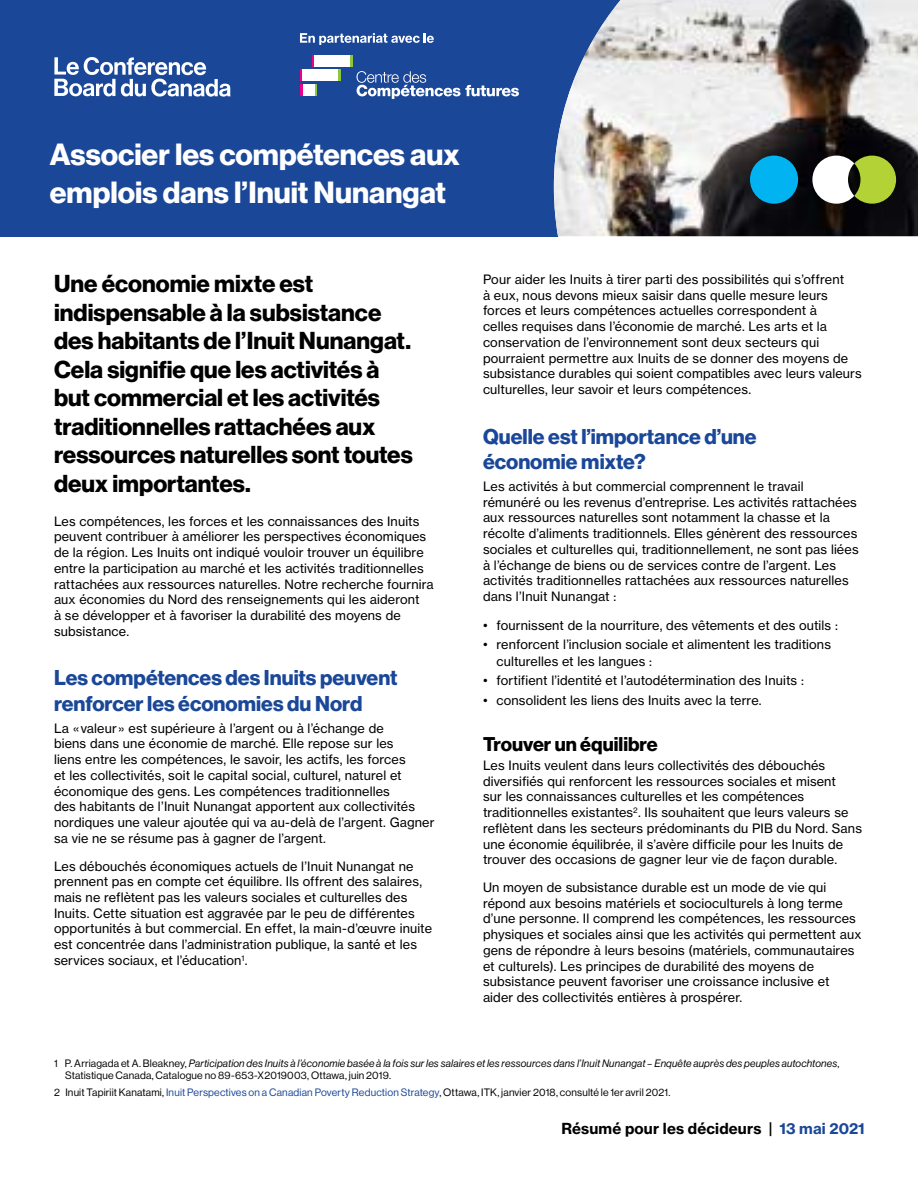
<style>
.page{position:relative;width:918px;height:1188px;background:#fff}
.page>*{position:absolute;margin:0;border:0;box-sizing:border-box;transform-origin:0 0}
.t1{font:30px/37.5px "N Haas Grotesk DS Pro 75 Bd";color:#fff}
.t2{font:24px/28.5px "N Haas Grotesk DS Pro 75 Bd";color:#000}
.t3{font:21px/25.5px "N Haas Grotesk DS Pro 75 Bd";color:#1a4798}
.t4{font:19.5px "N Haas Grotesk DS Pro 75 Bd";color:#000}
.t5{font:15px "N Haas Grotesk TX Pro 75 Bd";letter-spacing:.01em;color:#000}
.t6{font:12.75px/15.8px "N Haas Grotesk TX Pro 55 Rg";letter-spacing:.01em;color:#000}
.t7{font:10.5px/16.5px "N Haas Grotesk DS Pro 55 Rg";letter-spacing:.015em;color:#000}
.t8{font:10.5px "N Haas Grotesk DS Pro 56 It";letter-spacing:.015em;color:#000}
.s1{font-size:13.5px}
.s2{font-family:"N Haas Grotesk DS Pro 55 Rg"}
.s3{color:#1a4798}
</style>
<div class="page">
<div style="left:0;top:0;width:918px;height:236px;background:#1a4798"></div>
<img style="left:554px;top:0;width:364px;height:236px">
<div style="left:750px;top:156px;width:48px;height:48px;background:#01b3f0;border-radius:50%"></div>
<svg style="left:812px;top:156px;width:84px;height:48px;background:#a6b277"></svg>
<svg style="left:54px;top:57px;width:177px;height:40px"></svg>
<svg style="left:312px;top:55px;width:2px;height:12px"></svg>
<div style="left:314px;top:55px;width:36px;height:12px;background:#fff"></div>
<svg style="left:338px;top:70px;width:3px;height:11px"></svg>
<div style="left:303px;top:70px;width:35px;height:11px;background:#fff"></div>
<svg style="left:300px;top:70px;width:3px;height:26px"></svg>
<svg style="left:315px;top:84px;width:2px;height:12px"></svg>
<div style="left:303px;top:84px;width:12px;height:12px;background:#fff"></div>
<svg style="left:350px;top:55px;width:169px;height:44px"></svg>
<svg style="left:300px;top:33px;width:134px;height:12px"></svg>
<h1 class="t1" style="left:50px;top:136px;width:412px">Associer les compétences aux emplois dans l’Inuit Nunangat</h1>
<p class="t2" style="left:54px;top:270px;width:360px">Une économie mixte est indispensable à la subsistance des habitants de l’Inuit Nunangat.<br>Cela signifie que les activités à but commercial et les activités traditionnelles rattachées aux ressources naturelles sont toutes deux importantes.</p>
<p class="t6" style="left:54px;top:513px;width:381px">Les compétences, les forces et les connaissances des Inuits peuvent contribuer à améliorer les perspectives économiques de la région. Les Inuits ont indiqué vouloir trouver un équilibre entre la participation au marché et les activités traditionnelles rattachées aux ressources naturelles. Notre recherche fournira aux économies du Nord des renseignements qui les aideront<br>à se développer et à favoriser la durabilité des moyens de subsistance.</p>
<h3 class="t3" style="left:54px;top:665px;width:345px">Les compétences des Inuits peuvent renforcer les économies du Nord</h3>
<p class="t6" style="left:54px;top:720px;width:382px">La « valeur » est supérieure à l’argent ou à l’échange de<br>biens dans une économie de marché. Elle repose sur les<br>liens entre les compétences, le savoir, les actifs, les forces<br>et les collectivités, soit le capital social, culturel, naturel et économique des gens. Les compétences traditionnelles<br>des habitants de l’Inuit Nunangat apportent aux collectivités nordiques une valeur ajoutée qui va au-delà de l’argent. Gagner sa vie ne se résume pas à gagner de l’argent.</p>
<p class="t6" style="left:54px;top:858px;width:380px">Les débouchés économiques actuels de l’Inuit Nunangat ne prennent pas en compte cet équilibre. Ils offrent des salaires, mais ne reflètent pas les valeurs sociales et culturelles des Inuits. Cette situation est aggravée par le peu de différentes opportunités à but commercial. En effet, la main-d’œuvre inuite est concentrée dans l’administration publique, la santé et les services sociaux, et l’éducation<sup>1</sup>.</p>
<p class="t6" style="left:483px;top:271px;width:380px">Pour aider les Inuits à tirer parti des possibilités qui s’offrent<br>à eux, nous devons mieux saisir dans quelle mesure leurs forces et leurs compétences actuelles correspondent à<br>celles requises dans l’économie de marché. Les arts et la conservation de l’environnement sont deux secteurs qui pourraient permettre aux Inuits de se donner des moyens de subsistance durables qui soient compatibles avec leurs valeurs culturelles, leur savoir et leurs compétences.</p>
<h3 class="t3" style="left:483px;top:424px;width:275px">Quelle est l’importance d’une économie mixte?</h3>
<p class="t6" style="left:483px;top:478px;width:377px">Les activités à but commercial comprennent le travail rémunéré ou les revenus d’entreprise. Les activités rattachées aux ressources naturelles sont notamment la chasse et la récolte d’aliments traditionnels. Elles génèrent des ressources sociales et culturelles qui, traditionnellement, ne sont pas liées à l’échange de biens ou de services contre de l’argent. Les activités traditionnelles rattachées aux ressources naturelles dans l’Inuit Nunangat :</p>
<p class="t6" style="left:483px;top:617px;width:356px"><span class="s1">•</span> fournissent de la nourriture, des vêtements et des outils :</p>
<p class="t6" style="left:496px;top:636px;width:336px;line-height:16.5px;text-indent:-14px"><span class="s1">•</span> renforcent l’inclusion sociale et alimentent les traditions culturelles et les langues :</p>
<p class="t6" style="left:483px;top:672px;width:322px"><span class="s1">•</span> fortifient l’identité et l’autodétermination des Inuits :</p>
<p class="t6" style="left:483px;top:692px;width:280px"><span class="s1">•</span> consolident les liens des Inuits avec la terre.</p>
<h3 class="t4" style="left:483px;top:733px;width:176px">Trouver un équilibre</h3>
<p class="t6" style="left:483px;top:757px;width:381px">Les Inuits veulent dans leurs collectivités des débouchés diversifiés qui renforcent les ressources sociales et misent<br>sur les connaissances culturelles et les compétences traditionnelles existantes<sup>2</sup>. Ils souhaitent que leurs valeurs se reflètent dans les secteurs prédominants du PIB du Nord. Sans une économie équilibrée, il s’avère difficile pour les Inuits de trouver des occasions de gagner leur vie de façon durable.</p>
<p class="t6" style="left:483px;top:879px;width:380px">Un moyen de subsistance durable est un mode de vie qui répond aux besoins matériels et socioculturels à long terme d’une personne. Il comprend les compétences, les ressources physiques et sociales ainsi que les activités qui permettent aux gens de répondre à leurs besoins (matériels, communautaires et culturels). Les principes de durabilité des moyens de subsistance peuvent favoriser une croissance inclusive et aider des collectivités entières à prospérer.</p>
<p class="t8" style="left:54px;top:1057px;width:787px"><span class="s2">1 P. Arriagada et A. Bleakney,</span> Participation des Inuits à l’économie basée à la fois sur les salaires et les ressources dans l’Inuit Nunangat – Enquête auprès des peuples autochtones<span class="s2">,</span></p>
<p class="t7" style="left:54px;top:1067px;width:618px;text-indent:11px">Statistique Canada, Catalogue no 89-653-X2019003, Ottawa, juin 2019.<br>2 Inuit Tapiriit Kanatami, <span class="s3">Inuit Perspectives on a Canadian Poverty Reduction Strategy</span>, Ottawa, ITK, janvier 2018, consulté le 1er avril 2021.</p>
<p class="t5" style="left:561px;top:1119px;width:305px">Résumé pour les décideurs | <span class="s3">13 mai 2021</span></p>
</div>
